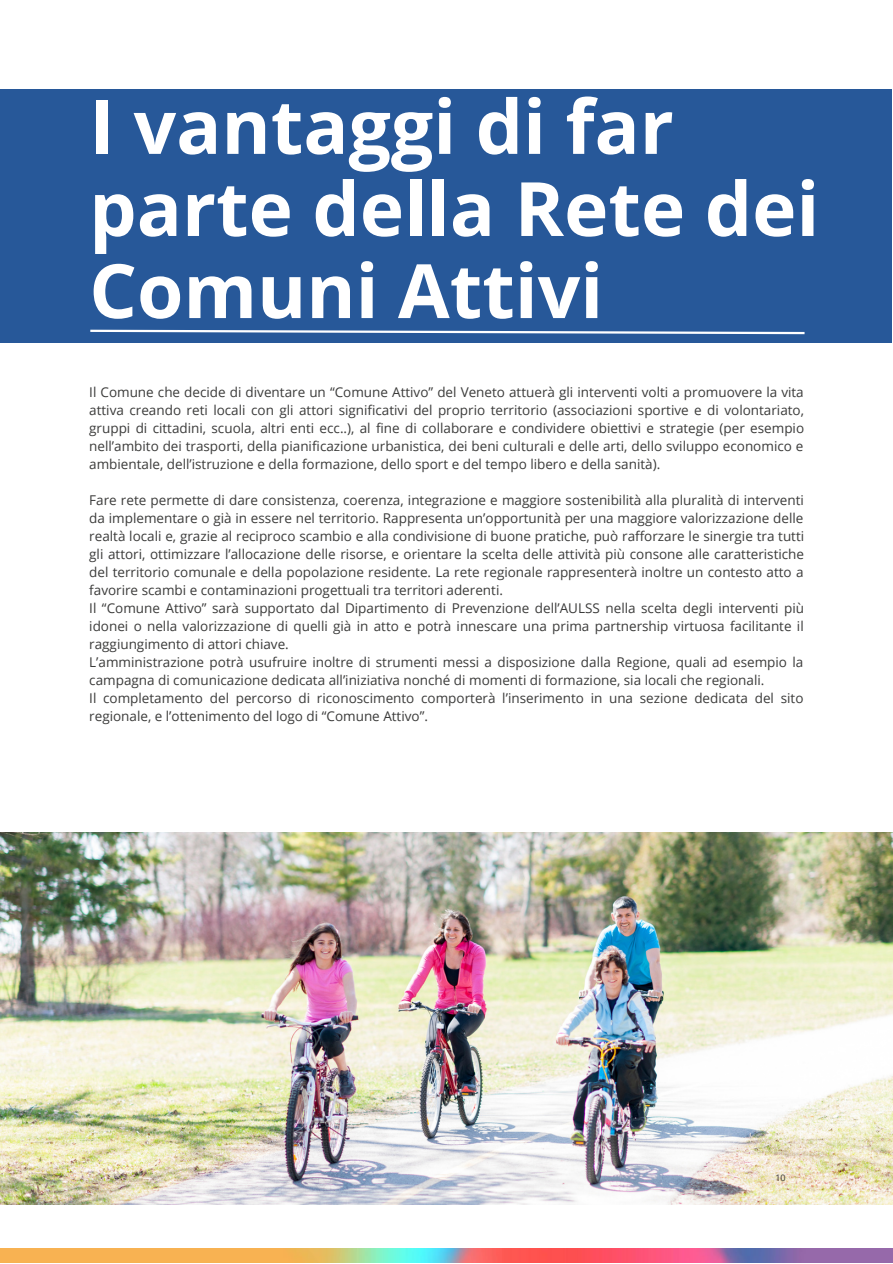
<style>
.page{position:relative;width:893px;height:1264px;background:#fff}
.page>*{position:absolute;margin:0;border:0;box-sizing:border-box;transform-origin:0 0}
.t1{font:700 75px/82.1px "Open Sans";color:#fff}
.t2{font:13.5px/18px "Open Sans";color:#3b3b3a;text-align:justify}
.t3{font:9px "Open Sans";color:#3b3b3a}
</style>
<div class="page">
<div style="left:1px;top:89px;width:890px;height:253px;background:#275899"></div>
<svg style="left:90px;top:329px;width:715px;height:6px"></svg>
<img style="left:0;top:832px;width:892px;height:372px">
<img style="left:0;top:1248px;width:892px;height:14px">
<h1 class="t1" style="left:89px;top:84px;width:731px">I vantaggi di far parte della Rete dei<br>Comuni Attivi</h1>
<p class="t2" style="left:89px;top:383px;width:716px">Il Comune che decide di diventare un “Comune Attivo” del Veneto attuerà gli interventi volti a promuovere la vita attiva creando reti locali con gli attori significativi del proprio territorio (associazioni sportive e di volontariato, gruppi di cittadini, scuola, altri enti ecc..), al fine di collaborare e condividere obiettivi e strategie (per esempio nell’ambito dei trasporti, della pianificazione urbanistica, dei beni culturali e delle arti, dello sviluppo economico e ambientale, dell’istruzione e della formazione, dello sport e del tempo libero e della sanità).</p>
<p class="t2" style="left:89px;top:490px;width:716px;text-align:left">Fare rete permette di dare consistenza, coerenza, integrazione e maggiore sostenibilità alla pluralità di interventi da implementare o già in essere nel territorio. Rappresenta un’opportunità per una maggiore valorizzazione delle realtà locali e, grazie al reciproco scambio e alla condivisione di buone pratiche, può rafforzare le sinergie tra tutti gli attori, ottimizzare l’allocazione delle risorse, e orientare la scelta delle attività più consone alle caratteristiche del territorio comunale e della popolazione residente. La rete regionale rappresenterà inoltre un contesto atto a favorire scambi e contaminazioni progettuali tra territori aderenti.<br>Il “Comune Attivo” sarà supportato dal Dipartimento di Prevenzione dell’AULSS nella scelta degli interventi più idonei o nella valorizzazione di quelli già in atto e potrà innescare una prima partnership virtuosa facilitante il raggiungimento di attori chiave.<br>L’amministrazione potrà usufruire inoltre di strumenti messi a disposizione dalla Regione, quali ad esempio la campagna di comunicazione dedicata all’iniziativa nonché di momenti di formazione, sia locali che regionali.<br>Il completamento del percorso di riconoscimento comporterà l’inserimento in una sezione dedicata del sito regionale, e l’ottenimento del logo di “Comune Attivo”.</p>
<p class="t3" style="left:775px;top:1171px;width:12px">10</p>
</div>
